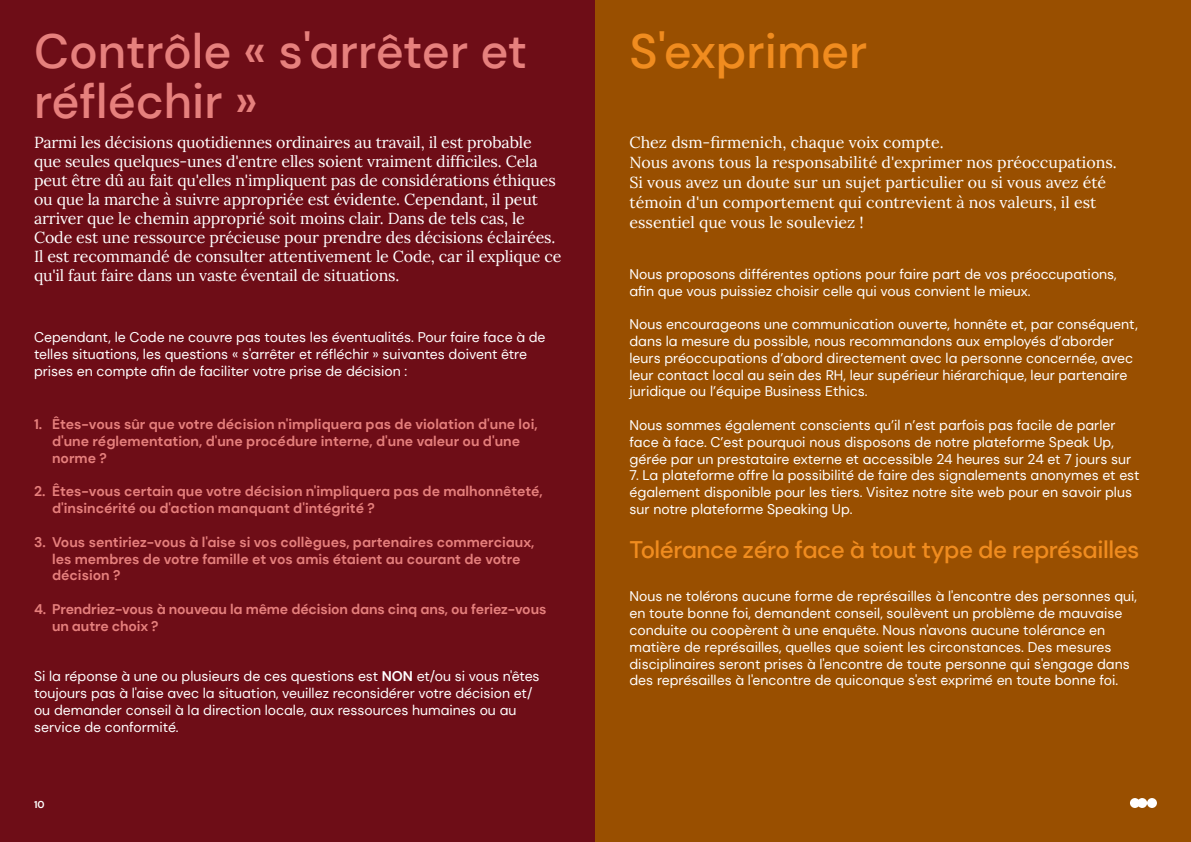
<style>
.page{position:relative;width:1191px;height:842px;background:#fff}
.page>*{position:absolute;margin:0;border:0;box-sizing:border-box;transform-origin:0 0}
.t1{font:500 48px/50px "DM Sans";color:#e6807d}
.t2{font:500 48px "DM Sans";color:#f08c1f}
.t3{font:500 24px "DM Sans";letter-spacing:-.02em;color:#f08c1f}
.t4{font:16px/19px "Lora";letter-spacing:-.01em;color:#fff}
.t5{font:14px/16.8px "DM Sans";color:#fff}
.t6{font:700 14px/16.8px "DM Sans";color:#e6807d}
.t7{font:700 10px "DM Sans";color:#fff}
.s1{font-weight:700}
</style>
<div class="page">
<div style="left:0;top:0;width:595px;height:842px;background:#6e0d17"></div>
<div style="left:595px;top:0;width:596px;height:842px;background:#994f00"></div>
<svg style="left:1130px;top:798px;width:27px;height:10px"></svg>
<h1 class="t1" style="left:34px;top:26px;width:494px">Contrôle « s'arrêter et réfléchir »</h1>
<p class="t4" style="left:34px;top:132px;width:529px">Parmi les décisions quotidiennes ordinaires au travail, il est probable que seules quelques-unes d'entre elles soient vraiment difficiles. Cela peut être dû au fait qu'elles n'impliquent pas de considérations éthiques ou que la marche à suivre appropriée est évidente. Cependant, il peut arriver que le chemin approprié soit moins clair. Dans de tels cas, le Code est une ressource précieuse pour prendre des décisions éclairées.<br>Il est recommandé de consulter attentivement le Code, car il explique ce qu'il faut faire dans un vaste éventail de situations.</p>
<p class="t5" style="left:34px;top:329px;width:513px">Cependant, le Code ne couvre pas toutes les éventualités. Pour faire face à de telles situations, les questions « s'arrêter et réfléchir » suivantes doivent être prises en compte afin de faciliter votre prise de décision :</p>
<p class="t6" style="left:52px;top:416px;width:487px;text-indent:-18px">1. Êtes-vous sûr que votre décision n'impliquera pas de violation d'une loi, d'une réglementation, d'une procédure interne, d'une valeur ou d'une norme ?</p>
<p class="t6" style="left:52px;top:483px;width:492px;text-indent:-18px">2. Êtes-vous certain que votre décision n'impliquera pas de malhonnêteté, d'insincérité ou d'action manquant d'intégrité ?</p>
<p class="t6" style="left:52px;top:533px;width:484px;text-indent:-18px">3. Vous sentiriez-vous à l'aise si vos collègues, partenaires commerciaux, les membres de votre famille et vos amis étaient au courant de votre décision ?</p>
<p class="t6" style="left:52px;top:601px;width:496px;text-indent:-18px">4. Prendriez-vous à nouveau la même décision dans cinq ans, ou feriez-vous un autre choix ?</p>
<p class="t5" style="left:34px;top:668px;width:507px">Si la réponse à une ou plusieurs de ces questions est <span class="s1">NON</span> et/ou si vous n'êtes toujours pas à l'aise avec la situation, veuillez reconsidérer votre décision et/ ou demander conseil à la direction locale, aux ressources humaines ou au service de conformité.</p>
<p class="t7" style="left:34px;top:798px;width:12px">10</p>
<h1 class="t2" style="left:629px;top:21px;width:239px">S'exprimer</h1>
<p class="t4" style="left:629px;top:132px;width:489px;line-height:20px">Chez dsm-firmenich, chaque voix compte.<br>Nous avons tous la responsabilité d'exprimer nos préoccupations.<br>Si vous avez un doute sur un sujet particulier ou si vous avez été témoin d'un comportement qui contrevient à nos valeurs, il est essentiel que vous le souleviez !</p>
<p class="t5" style="left:629px;top:265px;width:489px">Nous proposons différentes options pour faire part de vos préoccupations, afin que vous puissiez choisir celle qui vous convient le mieux.</p>
<p class="t5" style="left:629px;top:316px;width:510px">Nous encourageons une communication ouverte, honnête et, par conséquent, dans la mesure du possible, nous recommandons aux employés d’aborder leurs préoccupations d’abord directement avec la personne concernée, avec leur contact local au sein des RH, leur supérieur hiérarchique, leur partenaire juridique ou l’équipe Business Ethics.</p>
<p class="t5" style="left:629px;top:417px;width:503px">Nous sommes également conscients qu’il n’est parfois pas facile de parler face à face. C’est pourquoi nous disposons de notre plateforme Speak Up, gérée par un prestataire externe et accessible 24 heures sur 24 et 7 jours sur</p>
<p class="t5" style="left:629px;top:467px;width:511px">7. La plateforme offre la possibilité de faire des signalements anonymes et est également disponible pour les tiers. Visitez notre site web pour en savoir plus sur notre plateforme Speaking Up.</p>
<h2 class="t3" style="left:629px;top:535px;width:511px">Tolérance zéro face à tout type de représailles</h2>
<p class="t5" style="left:629px;top:588px;width:509px">Nous ne tolérons aucune forme de représailles à l'encontre des personnes qui, en toute bonne foi, demandent conseil, soulèvent un problème de mauvaise conduite ou coopèrent à une enquête. Nous n'avons aucune tolérance en matière de représailles, quelles que soient les circonstances. Des mesures disciplinaires seront prises à l'encontre de toute personne qui s'engage dans des représailles à l'encontre de quiconque s'est exprimé en toute bonne foi.</p>
</div>
